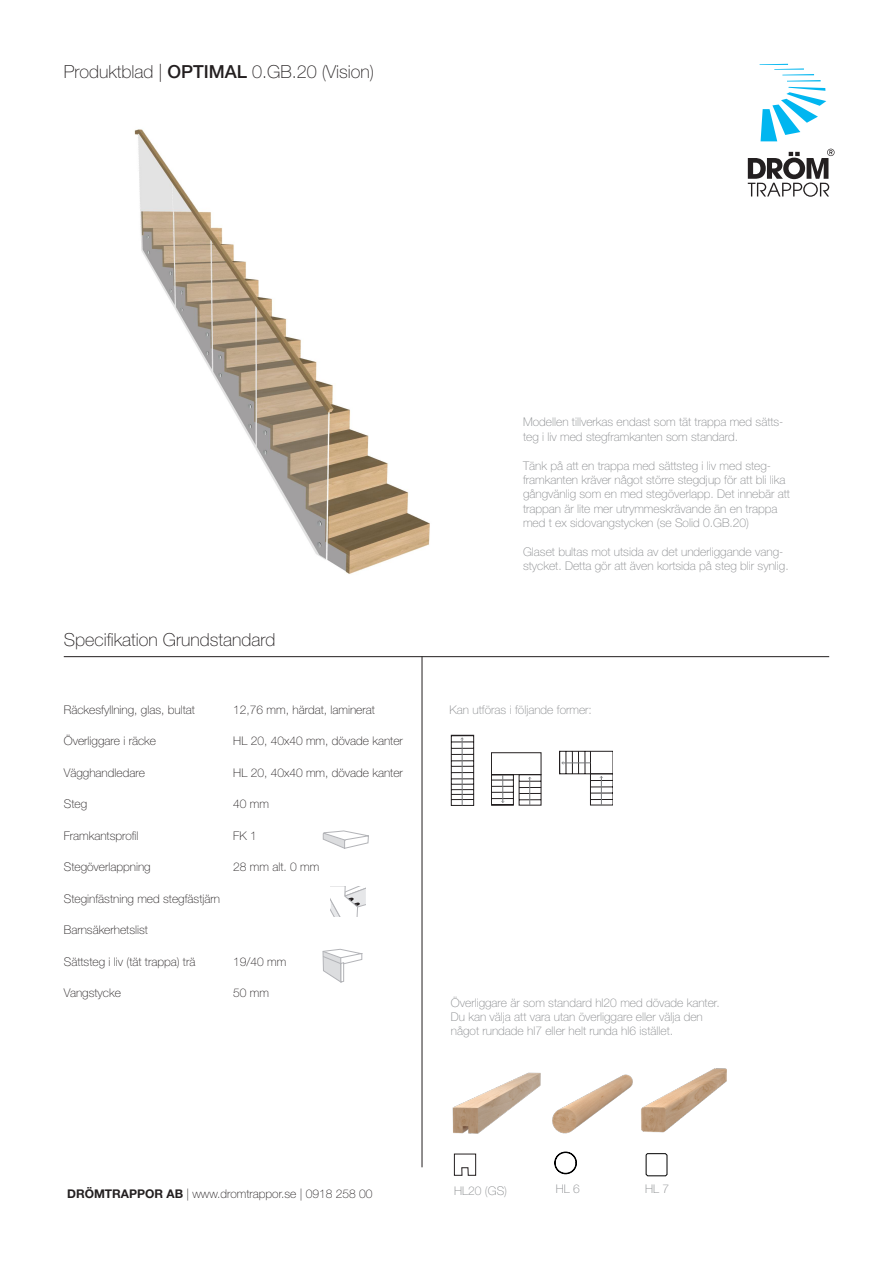
<style>
.page{position:relative;width:893px;height:1263px;background:#fff}
.page>*{position:absolute;margin:0;border:0;box-sizing:border-box;transform-origin:0 0}
.t1{font:100 18px "Helvetica Neue";color:#231f20}
.t2{font:100 12px/14.4px "Helvetica Neue";color:#86888b}
.t3{font:100 12px "Helvetica Neue";color:#231f20}
.s1{font-weight:500}
.s2{font-weight:700}
</style>
<div class="page">
<svg style="left:748px;top:149px;width:86px;height:48px"></svg>
<svg style="left:760px;top:64px;width:66px;height:77px"></svg>
<img style="left:134px;top:129px;width:296px;height:445px">
<hr style="left:64px;top:656px;width:765px;height:1px;background:#231f20">
<hr style="left:422px;top:656px;width:1px;height:511px;background:#231f20">
<svg style="left:559px;top:751px;width:54px;height:54px"></svg>
<svg style="left:451px;top:735px;width:23px;height:71px"></svg>
<svg style="left:491px;top:775px;width:50px;height:30px"></svg>
<div style="left:491px;top:752px;width:50px;height:23px;border:1px solid #231f20"></div>
<svg style="left:323px;top:949px;width:40px;height:34px"></svg>
<svg style="left:323px;top:831px;width:46px;height:18px"></svg>
<img style="left:452px;top:1072px;width:88px;height:62px">
<svg style="left:331px;top:887px;width:35px;height:30px"></svg>
<svg style="left:454px;top:1154px;width:22px;height:22px"></svg>
<img style="left:540px;top:1073px;width:89px;height:61px">
<svg style="left:554px;top:1151px;width:23px;height:23px"></svg>
<img style="left:629px;top:1068px;width:98px;height:65px">
<svg style="left:646px;top:1153px;width:21px;height:23px"></svg>
<p class="t1" style="left:64px;top:61px;width:312px">Produktblad | <span class="s1">OPTIMAL</span> 0.GB.20 (Vision)</p>
<p class="t1" style="left:64px;top:630px;width:213px">Specifikation Grundstandard</p>
<p class="t2" style="left:523px;top:415px;width:262px">Modellen tillverkas endast som tät trappa med sätts&shy;teg i liv med stegframkanten som standard.</p>
<p class="t2" style="left:523px;top:458px;width:269px">Tänk på att en trappa med sättsteg i liv med steg&shy;framkanten kräver något större stegdjup för att bli lika gångvänlig som en med stegöverlapp. Det innebär att trappan är lite mer utrymmeskrävande än en trappa med t ex sidovangstycken (se Solid 0.GB.20)</p>
<p class="t2" style="left:523px;top:544px;width:267px">Glaset bultas mot utsida av det underliggande vang&shy;stycket. Detta gör att även kortsida på steg blir synlig.</p>
<p class="t3" style="left:64px;top:703px;width:133px">Räckesfyllning, glas, bultat</p>
<p class="t3" style="left:233px;top:703px;width:143px">12,76 mm, härdat, laminerat</p>
<p class="t2" style="left:450px;top:703px;width:144px">Kan utföras i följande former:</p>
<p class="t3" style="left:64px;top:734px;width:94px">Överliggare i räcke</p>
<p class="t3" style="left:233px;top:734px;width:171px">HL 20, 40x40 mm, dövade kanter</p>
<p class="t3" style="left:64px;top:766px;width:83px">Vägghandledare</p>
<p class="t3" style="left:233px;top:766px;width:171px">HL 20, 40x40 mm, dövade kanter</p>
<p class="t3" style="left:64px;top:797px;width:25px">Steg</p>
<p class="t3" style="left:233px;top:797px;width:37px">40 mm</p>
<p class="t3" style="left:64px;top:829px;width:76px">Framkantsprofil</p>
<p class="t3" style="left:233px;top:829px;width:25px">FK 1</p>
<p class="t3" style="left:64px;top:860px;width:88px">Stegöverlappning</p>
<p class="t3" style="left:233px;top:860px;width:88px">28 mm alt. 0 mm</p>
<p class="t3" style="left:64px;top:892px;width:158px">Steginfästning med stegfästjärn</p>
<p class="t3" style="left:64px;top:923px;width:86px">Barnsäkerhetslist</p>
<p class="t3" style="left:64px;top:955px;width:133px">Sättsteg i liv (tät trappa) trä</p>
<p class="t3" style="left:233px;top:955px;width:55px">19/40 mm</p>
<p class="t3" style="left:64px;top:986px;width:59px">Vangstycke</p>
<p class="t3" style="left:233px;top:986px;width:37px">50 mm</p>
<p class="t2" style="left:451px;top:995px;width:270px">Överliggare är som standard hl20 med dövade kanter.<br>Du kan välja att vara utan överliggare eller välja den något rundade hl7 eller helt runda hl6 istället.</p>
<p class="t3" style="left:67px;top:1187px;width:307px"><span class="s2">DRÖMTRAPPOR AB</span> | www.dromtrappor.se | 0918 258 00</p>
<p class="t2" style="left:454px;top:1184px;width:54px">HL20 (GS)</p>
<p class="t2" style="left:556px;top:1181px;width:26px">HL 6</p>
<p class="t2" style="left:645px;top:1181px;width:26px">HL 7</p>
</div>
